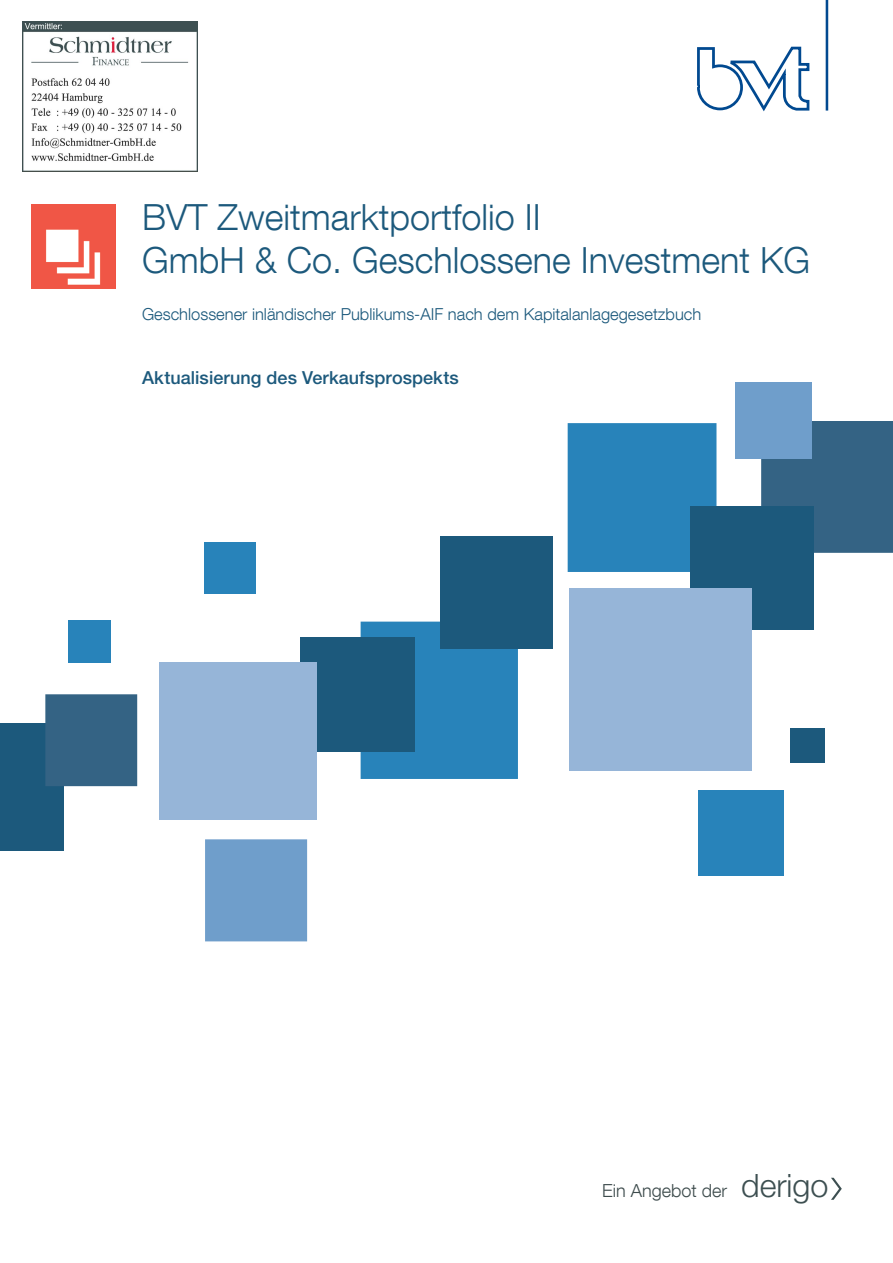
<style>
.page{position:relative;width:893px;height:1263px;background:#fff}
.page>*{position:absolute;margin:0;border:0;box-sizing:border-box;transform-origin:0 0}
.t1{font:300 36px/43.5px "Helvetica Neue LT Com";color:#1c597c}
.t2{font:500 18px "Helvetica Neue";letter-spacing:.005em;color:#1c597c}
.t3{font:300 18px "Helvetica Neue LT Com";color:#3d4b4c}
.t4{font:300 16.5px "Helvetica Neue LT Com";color:#1c597c}
.s1{font-family:"Helvetica Neue";font-size:32.25px;color:#3d4f51}
</style>
<div class="page">
<img style="left:31px;top:204px;width:84px;height:84px">
<hr style="left:826px;top:0;width:2px;height:111px;background:#014990">
<svg style="left:697px;top:47px;width:112px;height:64px"></svg>
<div style="left:0;top:723px;width:64px;height:127px;background:#1c597c"></div>
<div style="left:45px;top:694px;width:92px;height:92px;background:#346384"></div>
<div style="left:68px;top:620px;width:43px;height:43px;background:#2883ba"></div>
<div style="left:361px;top:622px;width:157px;height:157px;background:#2883ba"></div>
<div style="left:205px;top:839px;width:102px;height:102px;background:#6f9ecb"></div>
<div style="left:568px;top:423px;width:148px;height:149px;background:#2883ba"></div>
<div style="left:761px;top:421px;width:132px;height:132px;background:#346384"></div>
<div style="left:736px;top:382px;width:76px;height:77px;background:#6f9ecb"></div>
<div style="left:204px;top:543px;width:51px;height:51px;background:#2883ba"></div>
<div style="left:440px;top:537px;width:113px;height:112px;background:#1c597c"></div>
<div style="left:690px;top:506px;width:124px;height:124px;background:#1c597c"></div>
<div style="left:300px;top:637px;width:115px;height:115px;background:#1c597c"></div>
<div style="left:791px;top:729px;width:34px;height:34px;background:#1c597c"></div>
<div style="left:569px;top:588px;width:183px;height:183px;background:#96b5d8"></div>
<div style="left:699px;top:791px;width:85px;height:85px;background:#2883ba"></div>
<div style="left:159px;top:662px;width:158px;height:158px;background:#96b5d8"></div>
<svg style="left:831px;top:1178px;width:11px;height:22px"></svg>
<img style="left:22px;top:22px;width:176px;height:149px">
<h1 class="t1" style="left:142px;top:194px;width:670px">BVT Zweitmarktportfolio II<br>GmbH &amp; Co. Geschlossene Investment KG</h1>
<p class="t4" style="left:142px;top:304px;width:561px">Geschlossener inländischer Publikums-AIF nach dem Kapitalanlagegesetzbuch</p>
<p class="t2" style="left:142px;top:367px;width:318px">Aktualisierung des Verkaufsprospekts</p>
<p class="t3" style="left:602px;top:1180px;width:228px">Ein Angebot der <span class="s1">derigo</span></p>
</div>
